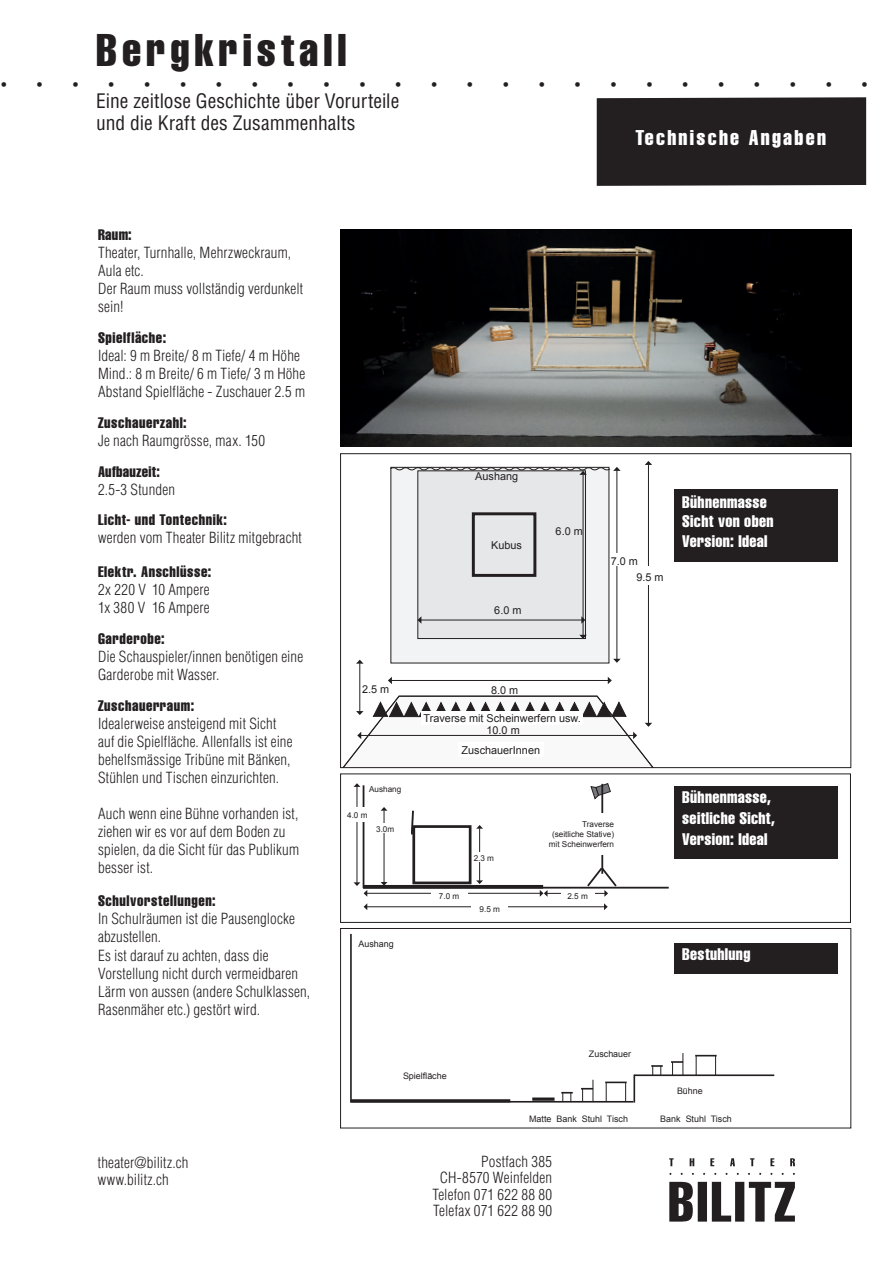
<style>
.page{position:relative;width:893px;height:1263px;background:#fff}
.page>*{position:absolute;margin:0;border:0;box-sizing:border-box;transform-origin:0 0}
.t1{font:45px "Helvetica LT Std Comp";letter-spacing:.11em;color:#231f20}
.t2{font:21px "Helvetica";color:#231f20}
.t3{font:21px "Helvetica LT Std Comp";letter-spacing:.11em;color:#fff}
.t4{font:condensed 19.5px/22.5px "Helvetica LT Std";color:#231f20}
.t5{font:16.5px/19.5px "Helvetica LT Std Comp";letter-spacing:.02em;color:#fff}
.t6{font:300 condensed 15px/18px "Helvetica LT Std";letter-spacing:.01em;color:#231f20}
.t7{font:15px "Helvetica LT Std Comp";letter-spacing:.04em;color:#231f20}
.t8{font:15px "Helvetica LT Std Comp";letter-spacing:.02em;color:#231f20}
.t9{font:10.8px "Arial";color:#231f20}
.t10{font:9px "Arial";color:#231f20}
.t11{font:8.1px/9.8px "Arial";color:#231f20;text-align:right}
</style>
<div class="page">
<div style="left:597px;top:97px;width:269px;height:89px;background:#231f20"></div>
<div style="left:391px;top:467px;width:218px;height:196px;background:#f2f3f4"></div>
<div style="left:418px;top:471px;width:167px;height:167px;background:#e6e7e9"></div>
<div style="left:418px;top:471px;width:168px;height:168px;border:1px solid #231f20"></div>
<hr style="left:648px;top:464px;width:1px;height:259px;background:#231f20">
<svg style="left:645px;top:461px;width:7px;height:4px"></svg>
<div style="left:632px;top:566px;width:36px;height:19px;background:#fff"></div>
<hr style="left:391px;top:680px;width:217px;height:1px;background:#231f20">
<svg style="left:608px;top:677px;width:4px;height:7px"></svg>
<svg style="left:388px;top:677px;width:4px;height:7px"></svg>
<hr style="left:421px;top:620px;width:161px;height:1px;background:#231f20">
<svg style="left:581px;top:616px;width:4px;height:8px"></svg>
<svg style="left:417px;top:616px;width:4px;height:8px"></svg>
<hr style="left:616px;top:470px;width:1px;height:189px;background:#231f20">
<svg style="left:613px;top:659px;width:8px;height:4px"></svg>
<div style="left:610px;top:553px;width:28px;height:13px;background:#fff"></div>
<hr style="left:359px;top:663px;width:1px;height:48px;background:#231f20">
<svg style="left:356px;top:660px;width:7px;height:4px"></svg>
<svg style="left:343px;top:696px;width:310px;height:70px"></svg>
<hr style="left:583px;top:474px;width:1px;height:161px;background:#231f20">
<svg style="left:390px;top:466px;width:231px;height:9px"></svg>
<svg style="left:579px;top:635px;width:8px;height:4px"></svg>
<div style="left:472px;top:512px;width:64px;height:65px;border:3px solid #231f20"></div>
<div style="left:340px;top:453px;width:511px;height:315px;border:1px solid #231f20"></div>
<hr style="left:363px;top:785px;width:1px;height:103px;background:#231f20">
<hr style="left:363px;top:887px;width:306px;height:1px;background:#231f20">
<hr style="left:363px;top:885px;width:180px;height:3px;background:#231f20">
<hr style="left:357px;top:786px;width:1px;height:97px;background:#231f20">
<svg style="left:354px;top:783px;width:6px;height:4px"></svg>
<div style="left:344px;top:807px;width:27px;height:14px;background:#fff"></div>
<hr style="left:367px;top:893px;width:173px;height:1px;background:#231f20">
<svg style="left:354px;top:882px;width:13px;height:15px"></svg>
<div style="left:431px;top:889px;width:36px;height:12px;background:#fff"></div>
<hr style="left:367px;top:906px;width:237px;height:1px;background:#231f20">
<svg style="left:604px;top:903px;width:4px;height:7px"></svg>
<svg style="left:364px;top:903px;width:3px;height:7px"></svg>
<div style="left:471px;top:899px;width:37px;height:17px;background:#fff"></div>
<hr style="left:547px;top:893px;width:58px;height:1px;background:#231f20">
<svg style="left:540px;top:890px;width:7px;height:7px"></svg>
<div style="left:561px;top:889px;width:34px;height:11px;background:#fff"></div>
<svg style="left:590px;top:783px;width:21px;height:16px"></svg>
<hr style="left:601px;top:784px;width:2px;height:90px;background:#231f20">
<svg style="left:585px;top:866px;width:33px;height:31px"></svg>
<div style="left:524px;top:813px;width:90px;height:42px;background:#fff"></div>
<hr style="left:384px;top:810px;width:1px;height:72px;background:#231f20">
<svg style="left:381px;top:807px;width:6px;height:4px"></svg>
<svg style="left:381px;top:882px;width:6px;height:3px"></svg>
<hr style="left:479px;top:828px;width:1px;height:53px;background:#231f20">
<svg style="left:476px;top:825px;width:7px;height:4px"></svg>
<svg style="left:476px;top:880px;width:7px;height:4px"></svg>
<div style="left:471px;top:852px;width:26px;height:10px;background:#fff"></div>
<div style="left:372px;top:823px;width:26px;height:10px;background:#fff"></div>
<div style="left:412px;top:825px;width:59px;height:59px;border:3px solid #231f20"></div>
<svg style="left:411px;top:811px;width:3px;height:24px"></svg>
<div style="left:340px;top:773px;width:511px;height:150px;border:1px solid #231f20"></div>
<hr style="left:350px;top:934px;width:2px;height:168px;background:#231f20">
<hr style="left:633px;top:1075px;width:2px;height:27px;background:#231f20">
<hr style="left:350px;top:1101px;width:283px;height:1px;background:#231f20">
<hr style="left:634px;top:1074px;width:140px;height:2px;background:#231f20">
<svg style="left:532px;top:1097px;width:23px;height:4px"></svg>
<svg style="left:561px;top:1092px;width:12px;height:9px"></svg>
<svg style="left:606px;top:1083px;width:1px;height:18px"></svg>
<svg style="left:625px;top:1083px;width:1px;height:18px"></svg>
<hr style="left:605px;top:1081px;width:22px;height:2px;background:#231f20">
<svg style="left:581px;top:1080px;width:13px;height:21px"></svg>
<svg style="left:651px;top:1065px;width:12px;height:10px"></svg>
<svg style="left:695px;top:1055px;width:22px;height:20px"></svg>
<svg style="left:671px;top:1053px;width:12px;height:22px"></svg>
<hr style="left:351px;top:1099px;width:159px;height:3px;background:#231f20">
<div style="left:340px;top:928px;width:511px;height:200px;border:1px solid #231f20"></div>
<div style="left:674px;top:489px;width:163px;height:73px;background:#231f20"></div>
<div style="left:674px;top:786px;width:163px;height:72px;background:#231f20"></div>
<div style="left:674px;top:943px;width:163px;height:31px;background:#231f20"></div>
<svg style="left:669px;top:1158px;width:126px;height:8px"></svg>
<svg style="left:669px;top:1182px;width:126px;height:39px"></svg>
<img style="left:340px;top:230px;width:511px;height:216px">
<h1 class="t1" style="left:96px;top:21px;width:252px">Bergkristall</h1>
<h3 class="t4" style="left:96px;top:89px;width:304px">Eine zeitlose Geschichte über Vorurteile und die Kraft des Zusammenhalts</h3>
<h2 class="t2" style="left:0;top:68px;width:45px">• •</h2>
<h2 class="t2" style="left:72px;top:68px;width:45px">• •</h2>
<h2 class="t2" style="left:143px;top:68px;width:45px">• •</h2>
<h2 class="t2" style="left:215px;top:68px;width:45px">• •</h2>
<h2 class="t2" style="left:287px;top:68px;width:45px">• •</h2>
<h2 class="t2" style="left:359px;top:68px;width:45px">• •</h2>
<h2 class="t2" style="left:430px;top:68px;width:45px">• •</h2>
<h2 class="t2" style="left:502px;top:68px;width:45px">• •</h2>
<h2 class="t2" style="left:574px;top:68px;width:45px">• •</h2>
<h2 class="t2" style="left:646px;top:68px;width:45px">• •</h2>
<h2 class="t2" style="left:717px;top:68px;width:45px">• •</h2>
<h2 class="t2" style="left:789px;top:68px;width:45px">• •</h2>
<h2 class="t2" style="left:861px;top:68px;width:9px">•</h2>
<h2 class="t3" style="left:635px;top:124px;width:192px">Technische Angaben</h2>
<p class="t7" style="left:98px;top:226px;width:35px">Raum:</p>
<p class="t6" style="left:98px;top:244px;width:207px">Theater, Turnhalle, Mehrzweckraum,<br>Aula etc.<br>Der Raum muss vollständig verdunkelt sein!</p>
<p class="t7" style="left:98px;top:328px;width:70px">Spielfläche:</p>
<p class="t6" style="left:98px;top:347px;width:209px">Ideal: 9 m Breite/ 8 m Tiefe/ 4 m Höhe<br>Mind.: 8 m Breite/ 6 m Tiefe/ 3 m Höhe<br>Abstand Spielfläche - Zuschauer 2.5 m</p>
<p class="t7" style="left:98px;top:413px;width:90px">Zuschauerzahl:</p>
<p class="t6" style="left:98px;top:431px;width:168px">Je nach Raumgrösse, max. 150</p>
<p class="t8" style="left:98px;top:462px;width:63px">Aufbauzeit:</p>
<p class="t6" style="left:98px;top:480px;width:78px">2.5-3 Stunden</p>
<p class="t7" style="left:98px;top:511px;width:130px">Licht- und Tontechnik:</p>
<p class="t6" style="left:98px;top:529px;width:205px">werden vom Theater Bilitz mitgebracht</p>
<p class="t7" style="left:98px;top:562px;width:115px">Elektr. Anschlüsse:</p>
<p class="t6" style="left:98px;top:581px;width:113px">2x 220 V 10 Ampere<br>1x 380 V 16 Ampere</p>
<p class="t7" style="left:98px;top:629px;width:68px">Garderobe:</p>
<p class="t6" style="left:98px;top:647px;width:207px">Die Schauspieler/innen benötigen eine<br>Garderobe mit Wasser.</p>
<p class="t7" style="left:98px;top:696px;width:98px">Zuschauerraum:</p>
<p class="t6" style="left:98px;top:714px;width:196px">Idealerweise ansteigend mit Sicht auf die Spielfläche. Allenfalls ist eine behelfsmässige Tribüne mit Bänken, Stühlen und Tischen einzurichten.</p>
<p class="t6" style="left:98px;top:804px;width:202px">Auch wenn eine Bühne vorhanden ist, ziehen wir es vor auf dem Boden zu spielen, da die Sicht für das Publikum besser ist.</p>
<p class="t7" style="left:98px;top:892px;width:119px">Schulvorstellungen:</p>
<p class="t6" style="left:98px;top:910px;width:214px">In Schulräumen ist die Pausenglocke abzustellen.<br>Es ist darauf zu achten, dass die<br>Vorstellung nicht durch vermeidbaren<br>Lärm von aussen (andere Schulklassen,<br>Rasenmäher etc.) gestört wird.</p>
<p class="t6" style="left:98px;top:1154px;width:92px;line-height:16.5px">theater@bilitz.ch www.bilitz.ch</p>
<p class="t9" style="left:475px;top:469px;width:44px">Aushang</p>
<p class="t9" style="left:491px;top:538px;width:32px">Kubus</p>
<p class="t9" style="left:494px;top:603px;width:29px">6.0 m</p>
<p class="t9" style="left:556px;top:524px;width:29px">6.0 m</p>
<p class="t9" style="left:611px;top:554px;width:29px">7.0 m</p>
<p class="t9" style="left:636px;top:570px;width:29px">9.5 m</p>
<p class="t5" style="left:682px;top:492px;width:93px">Bühnenmasse<br>Sicht von oben<br>Version: Ideal</p>
<p class="t9" style="left:362px;top:682px;width:29px">2.5 m</p>
<p class="t11" style="left:369px;top:785px;width:34px">Aushang</p>
<p class="t11" style="left:347px;top:811px;width:22px">4.0 m</p>
<p class="t11" style="left:376px;top:824px;width:20px">3.0m</p>
<p class="t10" style="left:359px;top:937px;width:37px">Aushang</p>
<p class="t9" style="left:491px;top:683px;width:29px">8.0 m</p>
<p class="t9" style="left:487px;top:723px;width:35px">10.0 m</p>
<p class="t9" style="left:424px;top:711px;width:159px">Traverse mit Scheinwerfern usw.</p>
<p class="t9" style="left:462px;top:743px;width:80px">ZuschauerInnen</p>
<p class="t11" style="left:439px;top:891px;width:22px">7.0 m</p>
<p class="t11" style="left:474px;top:853px;width:22px">2.3 m</p>
<p class="t11" style="left:480px;top:904px;width:22px">9.5 m</p>
<p class="t11" style="left:549px;top:820px;width:67px">Traverse (seitliche Stative) mit Scheinwerfern</p>
<p class="t11" style="left:567px;top:891px;width:22px">2.5 m</p>
<p class="t5" style="left:682px;top:786px;width:94px;line-height:21px">Bühnenmasse, seitliche Sicht,<br>Version: Ideal</p>
<p class="t5" style="left:682px;top:944px;width:70px">Bestuhlung</p>
<p class="t10" style="left:403px;top:1070px;width:45px">Spielfläche</p>
<p class="t10" style="left:589px;top:1048px;width:44px">Zuschauer</p>
<p class="t10" style="left:677px;top:1085px;width:27px">Bühne</p>
<p class="t10" style="left:529px;top:1113px;width:100px">Matte Bank Stuhl Tisch</p>
<p class="t10" style="left:660px;top:1113px;width:73px">Bank Stuhl Tisch</p>
<p class="t6" style="left:432px;top:1153px;width:121px;line-height:16.5px;text-align:right">Postfach 385<br>CH-8570 Weinfelden<br>Telefon 071 622 88 80<br>Telefax 071 622 88 90</p>
</div>
